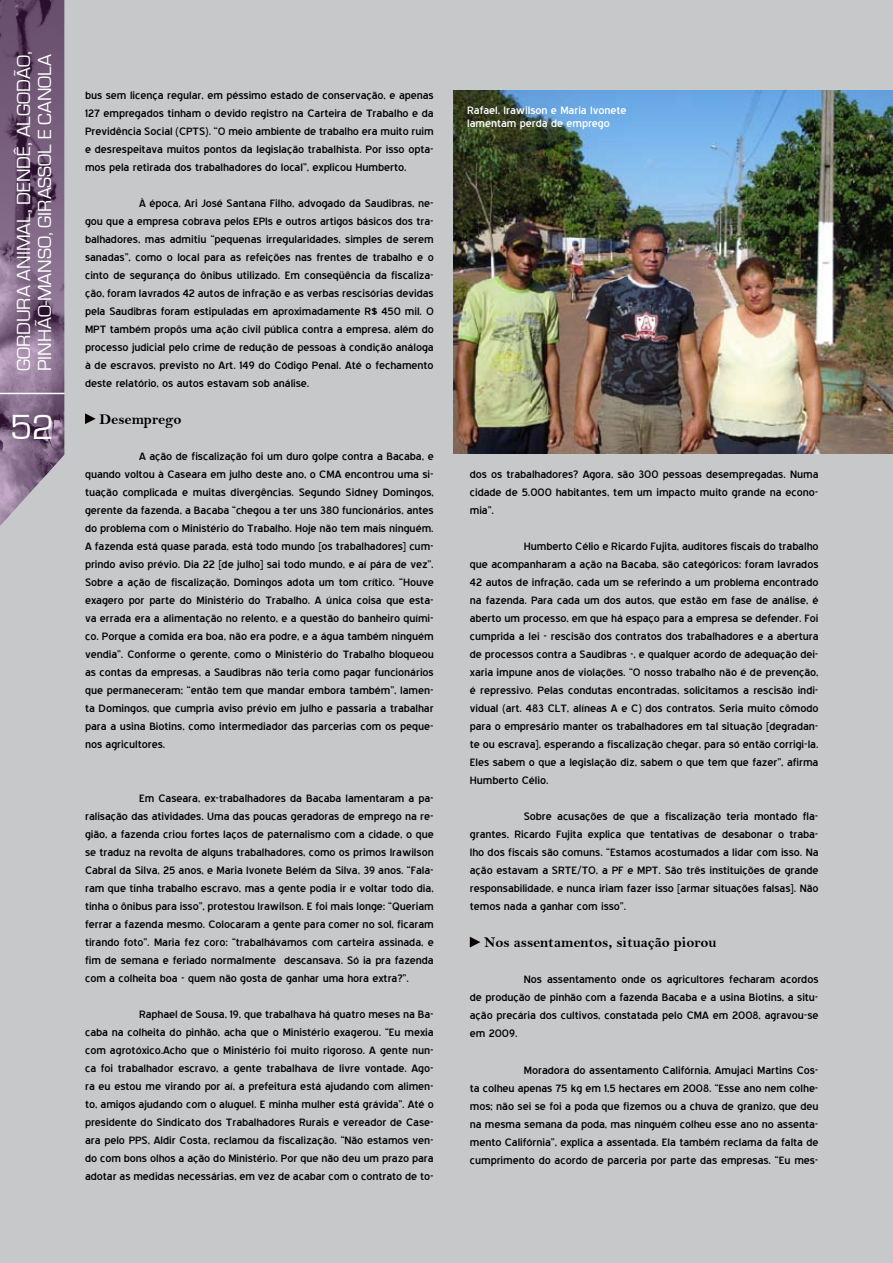
<style>
.page{position:relative;width:893px;height:1263px;background:#c6c8ca}
.page>*{position:absolute;margin:0;border:0;box-sizing:border-box;transform-origin:0 0}
.t1{font:36px "Eurostile";color:#fff}
.t2{font:19.5px/21px "Eurostile";color:#fff}
.t3{font:15px "Bell MT Bold";letter-spacing:-.005em;color:#000}
.t4{font:13.5px/18px "Blue Highway";letter-spacing:-.005em;color:#000;text-align:justify;scale:1.11 1}
.t5{font:13.5px/13.5px "Blue Highway";letter-spacing:-.005em;color:#fff;scale:1.11 1}
</style>
<div class="page">
<svg style="left:85px;top:413px;width:11px;height:11px"></svg>
<svg style="left:470px;top:937px;width:10px;height:10px"></svg>
<img style="left:453px;top:90px;width:440px;height:363px">
<svg style="left:0;top:0;width:65px;height:526px;background:#7d6682"></svg>
<hr style="left:0;top:393px;width:65px;height:1px;background:#fff">
<h2 class="t2" style="left:14px;top:371px;width:321px;rotate:-90deg">GORDURA ANIMAL, DENDÊ, ALGODÃO,<br>PINHÃO-MANSO, GIRASSOL E CANOLA</h2>
<h1 class="t1" style="left:10px;top:408px;width:46px">52</h1>
<p class="t4" style="left:85px;top:86px;width:316px">bus sem licença regular, em péssimo estado de conservação, e apenas 127 empregados tinham o devido registro na Carteira de Trabalho e da Previdência Social (CPTS). “O meio ambiente de trabalho era muito ruim e desrespeitava muitos pontos da legislação trabalhista. Por isso opta&shy;mos pela retirada dos trabalhadores do local”, explicou Humberto.</p>
<p class="t4" style="left:85px;top:194px;width:316px;text-indent:54px">À época, Ari José Santana Filho, advogado da Saudibras, ne&shy;gou que a empresa cobrava pelos EPIs e outros artigos básicos dos tra&shy;balhadores, mas admitiu “pequenas irregularidades, simples de serem sanadas”, como o local para as refeições nas frentes de trabalho e o cinto de segurança do ônibus utilizado. Em conseqüência da fiscaliza&shy;ção, foram lavrados 42 autos de infração e as verbas rescisórias devidas pela Saudibras foram estipuladas em aproximadamente R$ 450 mil. O MPT também propôs uma ação civil pública contra a empresa, além do processo judicial pelo crime de redução de pessoas à condição análoga à de escravos, previsto no Art. 149 do Código Penal. Até o fechamento deste relatório, os autos estavam sob análise.</p>
<p class="t3" style="left:100px;top:410px;width:84px">Desemprego</p>
<p class="t4" style="left:85px;top:447px;width:316px;text-indent:54px">A ação de fiscalização foi um duro golpe contra a Bacaba, e quando voltou à Caseara em julho deste ano, o CMA encontrou uma si&shy;tuação complicada e muitas divergências. Segundo Sidney Domingos, gerente da fazenda, a Bacaba “chegou a ter uns 380 funcionários, antes do problema com o Ministério do Trabalho. Hoje não tem mais ninguém.<br>A fazenda está quase parada, está todo mundo [os trabalhadores] cum&shy;prindo aviso prévio. Dia 22 [de julho] sai todo mundo, e aí pára de vez”.<br>Sobre a ação de fiscalização, Domingos adota um tom crítico. “Houve exagero por parte do Ministério do Trabalho. A única coisa que esta&shy;va errada era a alimentação no relento, e a questão do banheiro quími&shy;co. Porque a comida era boa, não era podre, e a água também ninguém vendia”. Conforme o gerente, como o Ministério do Trabalho bloqueou as contas da empresas, a Saudibras não teria como pagar funcionários que permaneceram; “então tem que mandar embora também”, lamen&shy;ta Domingos, que cumpria aviso prévio em julho e passaria a trabalhar para a usina Biotins, como intermediador das parcerias com os peque&shy;nos agricultores.</p>
<p class="t4" style="left:85px;top:789px;width:316px;text-indent:54px">Em Caseara, ex-trabalhadores da Bacaba lamentaram a pa&shy;ralisação das atividades. Uma das poucas geradoras de emprego na re&shy;gião, a fazenda criou fortes laços de paternalismo com a cidade, o que se traduz na revolta de alguns trabalhadores, como os primos Irawilson Cabral da Silva, 25 anos, e Maria Ivonete Belém da Silva, 39 anos. “Fala&shy;ram que tinha trabalho escravo, mas a gente podia ir e voltar todo dia, tinha o ônibus para isso”, protestou Irawilson. E foi mais longe: “Queriam ferrar a fazenda mesmo. Colocaram a gente para comer no sol, ficaram tirando foto”. Maria fez coro: “trabalhávamos com carteira assinada, e fim de semana e feriado normalmente descansava. Só ia pra fazenda com a colheita boa - quem não gosta de ganhar uma hora extra?”.</p>
<p class="t4" style="left:85px;top:1005px;width:316px;text-indent:54px">Raphael de Sousa, 19, que trabalhava há quatro meses na Ba&shy;caba na colheita do pinhão, acha que o Ministério exagerou. “Eu mexia com agrotóxico.Acho que o Ministério foi muito rigoroso. A gente nun&shy;ca foi trabalhador escravo, a gente trabalhava de livre vontade. Ago&shy;ra eu estou me virando por aí, a prefeitura está ajudando com alimen&shy;to, amigos ajudando com o aluguel. E minha mulher está grávida”. Até o presidente do Sindicato dos Trabalhadores Rurais e vereador de Case&shy;ara pelo PPS, Aldir Costa, reclamou da fiscalização. “Não estamos ven&shy;do com bons olhos a ação do Ministério. Por que não deu um prazo para adotar as medidas necessárias, em vez de acabar com o contrato de to-</p>
<p class="t5" style="left:467px;top:103px;width:145px">Rafael, Irawilson e Maria Ivonete lamentam perda de emprego</p>
<p class="t4" style="left:470px;top:465px;width:316px">dos os trabalhadores? Agora, são 300 pessoas desempregadas. Numa cidade de 5.000 habitantes, tem um impacto muito grande na econo&shy;mia”.</p>
<p class="t4" style="left:470px;top:537px;width:316px;text-indent:54px">Humberto Célio e Ricardo Fujita, auditores fiscais do trabalho que acompanharam a ação na Bacaba, são categóricos: foram lavrados 42 autos de infração, cada um se referindo a um problema encontrado na fazenda. Para cada um dos autos, que estão em fase de análise, é aberto um processo, em que há espaço para a empresa se defender. Foi cumprida a lei - rescisão dos contratos dos trabalhadores e a abertura de processos contra a Saudibras -, e qualquer acordo de adequação dei&shy;xaria impune anos de violações. “O nosso trabalho não é de prevenção, é repressivo. Pelas condutas encontradas, solicitamos a rescisão indi&shy;vidual (art. 483 CLT, alíneas A e C) dos contratos. Seria muito cômodo para o empresário manter os trabalhadores em tal situação [degradan&shy;te ou escrava], esperando a fiscalização chegar, para só então corrigi-la.<br>Eles sabem o que a legislação diz, sabem o que tem que fazer”, afirma Humberto Célio.</p>
<p class="t4" style="left:470px;top:807px;width:316px;text-indent:54px">Sobre acusações de que a fiscalização teria montado fla&shy;grantes, Ricardo Fujita explica que tentativas de desabonar o traba&shy;lho dos fiscais são comuns. “Estamos acostumados a lidar com isso. Na ação estavam a SRTE/TO, a PF e MPT. São três instituições de grande responsabilidade, e nunca iriam fazer isso [armar situações falsas]. Não temos nada a ganhar com isso”.</p>
<p class="t3" style="left:484px;top:934px;width:234px">Nos assentamentos, situação piorou</p>
<p class="t4" style="left:470px;top:971px;width:316px;text-indent:54px">Nos assentamento onde os agricultores fecharam acordos de produção de pinhão com a fazenda Bacaba e a usina Biotins, a situ&shy;ação precária dos cultivos, constatada pelo CMA em 2008, agravou-se em 2009.</p>
<p class="t4" style="left:470px;top:1061px;width:316px;text-indent:54px">Moradora do assentamento Califórnia, Amujaci Martins Cos&shy;ta colheu apenas 75 kg em 1,5 hectares em 2008. “Esse ano nem colhe&shy;mos; não sei se foi a poda que fizemos ou a chuva de granizo, que deu na mesma semana da poda, mas ninguém colheu esse ano no assenta&shy;mento Califórnia”, explica a assentada. Ela também reclama da falta de cumprimento do acordo de parceria por parte das empresas. “Eu mes-</p>
</div>
